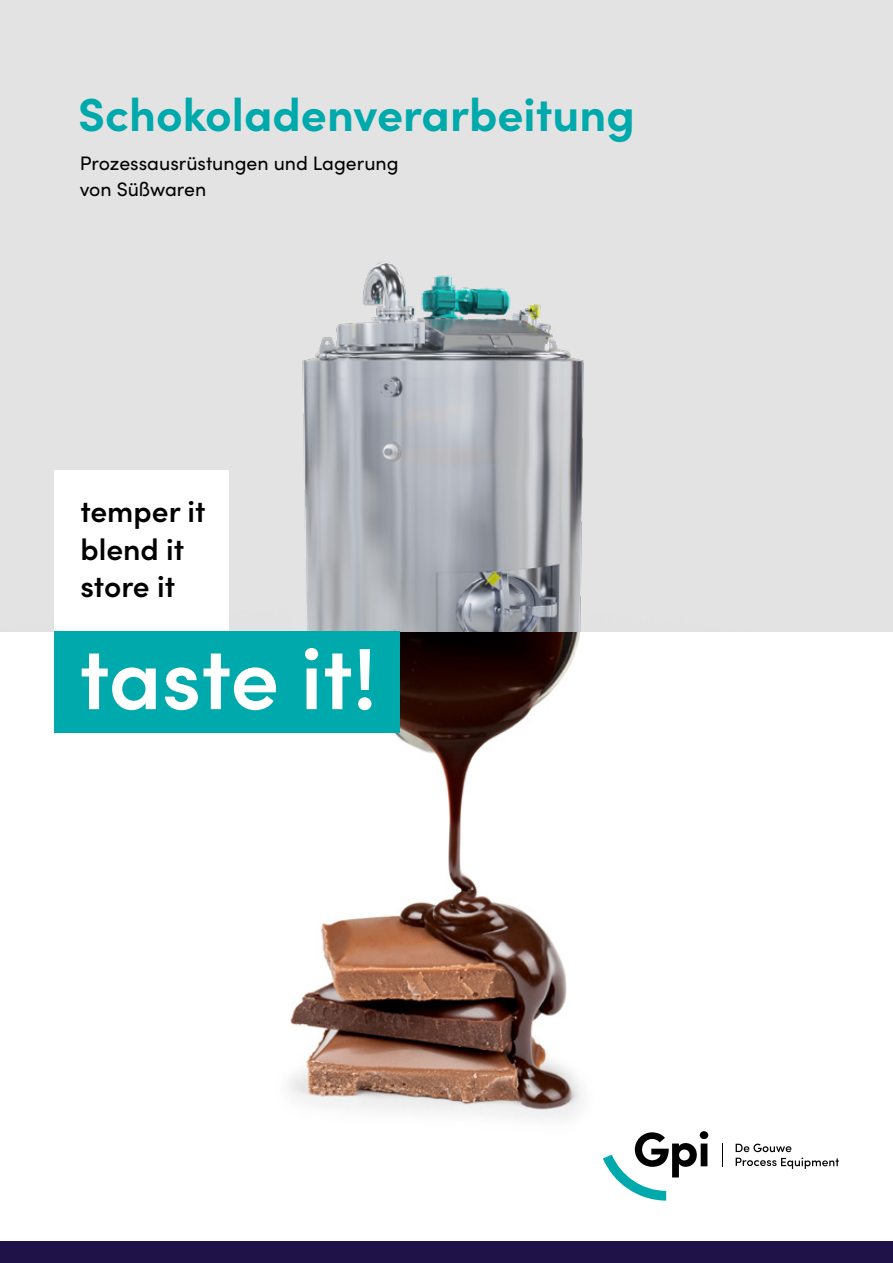
<style>
.page{position:relative;width:893px;height:1263px;background:#fff}
.page>*{position:absolute;margin:0;border:0;box-sizing:border-box;transform-origin:0 0}
.t1{font:600 87px "Sofia Pro";color:#fff}
.t2{font:700 46.35px "Sofia Pro";color:#00a9ab}
.t3{font:600 30px/37.5px "Sofia Pro";color:#000}
.t4{font:19.5px/25.5px "Sofia Pro";color:#000}
</style>
<div class="page">
<img style="left:206px;top:631px;width:483px;height:488px">
<div style="left:0;top:0;width:893px;height:631px;background:#e3e3e3"></div>
<img style="left:228px;top:262px;width:356px;height:369px">
<div style="left:0;top:1242px;width:893px;height:21px;background:#1e1248"></div>
<svg style="left:603px;top:1131px;width:105px;height:69px"></svg>
<svg style="left:722px;top:1143px;width:1px;height:24px"></svg>
<svg style="left:736px;top:1143px;width:103px;height:26px"></svg>
<div style="left:54px;top:470px;width:174px;height:161px;background:#fff"></div>
<div style="left:54px;top:631px;width:346px;height:101px;background:#00a9ab"></div>
<h2 class="t2" style="left:78px;top:79px;width:558px">Schokoladenverarbeitung</h2>
<p class="t4" style="left:80px;top:149px;width:320px">Prozessausrüstungen und Lagerung von Süßwaren</p>
<h3 class="t3" style="left:80px;top:491px;width:127px">temper it blend it store it</h3>
<h1 class="t1" style="left:79px;top:613px;width:299px">taste it!</h1>
</div>
